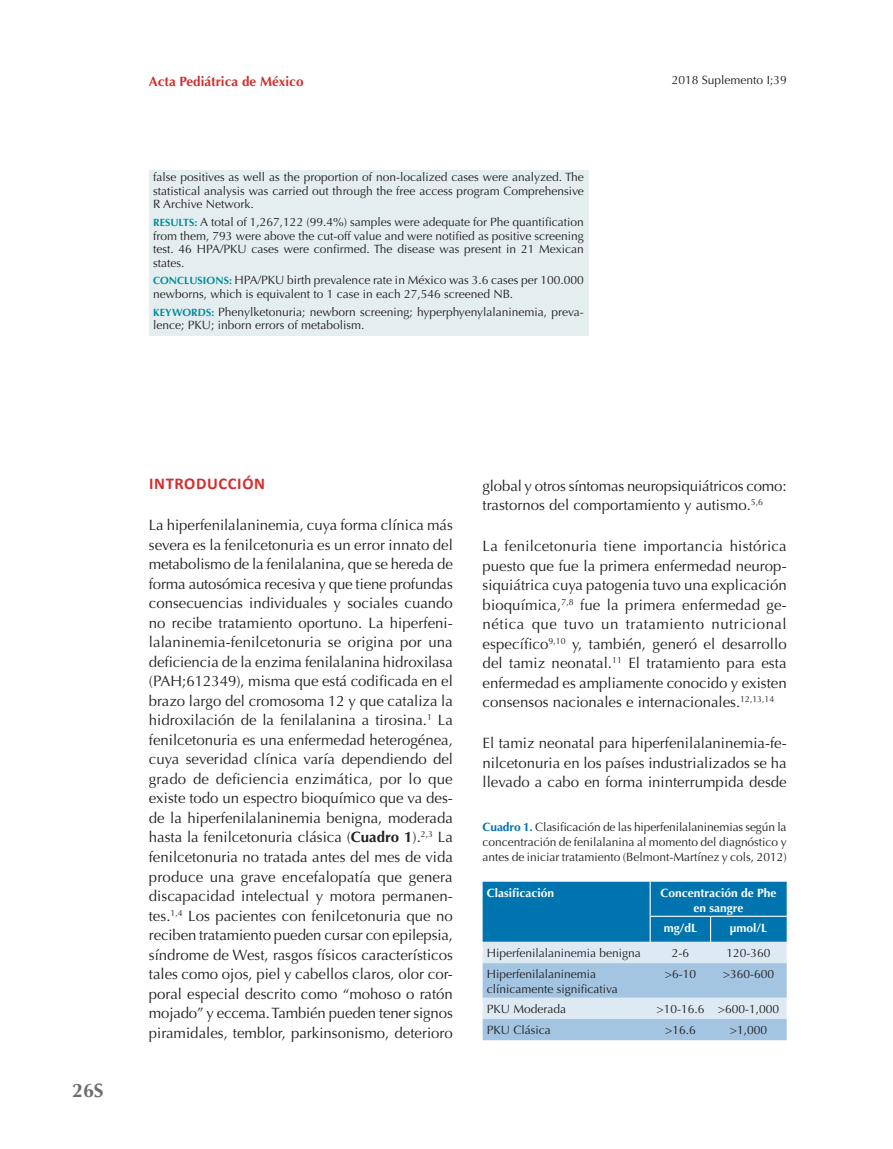
<style>
.page{position:relative;width:893px;height:1149px;background:#fff}
.page>*{position:absolute;margin:0;border:0;box-sizing:border-box;transform-origin:0 0}
.t1{font:700 19.5px "Optima";color:#6c6d70}
.t2{font:700 16.5px "Calibri";letter-spacing:.04em;color:#d22e2e}
.t3{font:15px/19.5px "Optima";color:#231f20;text-align:justify}
.t4{font:700 13.5px "Optima";color:#d22e2e}
.t5{font:12px/13.5px "Optima";color:#231f20;text-align:justify}
.t6{font:700 12px/15px "Optima";color:#fff;text-align:center}
.s1{font-weight:700;font-size:10.5px;color:#008b9a}
.s2{font-weight:700}
.s3{font-weight:700;color:#0074ae}
</style>
<div class="page">
<div style="left:149px;top:170px;width:439px;height:166px;background:#e4eef0"></div>
<svg style="left:483px;top:881px;width:304px;height:158px;background:#76b1d3"></svg>
<p class="t4" style="left:149px;top:73px;width:156px">Acta Pediátrica de México</p>
<p class="t5" style="left:672px;top:74px;width:116px">2018 Suplemento I;39</p>
<p class="t5" style="left:153px;top:170px;width:432px">false positives as well as the proportion of non-localized cases were analyzed. The statistical analysis was carried out through the free access program Comprehensive R Archive Network.</p>
<p class="t5" style="left:153px;top:215px;width:432px"><span class="s1">RESULTS:</span> A total of 1,267,122 (99.4%) samples were adequate for Phe quantification from them, 793 were above the cut-off value and were notified as positive screening test. 46 HPA/PKU cases were confirmed. The disease was present in 21 Mexican states.</p>
<p class="t5" style="left:153px;top:273px;width:432px"><span class="s1">CONCLUSIONS:</span> HPA/PKU birth prevalence rate in México was 3.6 cases per 100.000 newborns, which is equivalent to 1 case in each 27,546 screened NB.</p>
<p class="t5" style="left:153px;top:305px;width:432px"><span class="s1">KEYWORDS:</span> Phenylketonuria; newborn screening; hyperphyenylalaninemia, preva&shy;lence; PKU; inborn errors of metabolism.</p>
<h1 class="t1" style="left:72px;top:1079px;width:33px">26S</h1>
<p class="t2" style="left:149px;top:473px;width:117px">INTRODUCCIÓN</p>
<p class="t3" style="left:149px;top:515px;width:306px">La hiperfenilalaninemia, cuya forma clínica más severa es la fenilcetonuria es un error innato del metabolismo de la fenilalanina, que se hereda de forma autosómica recesiva y que tiene profundas consecuencias individuales y sociales cuando no recibe tratamiento oportuno. La hiperfeni&shy;lalaninemia-fenilcetonuria se origina por una deficiencia de la enzima fenilalanina hidroxilasa (PAH;612349), misma que está codificada en el brazo largo del cromosoma 12 y que cataliza la hidroxilación de la fenilalanina a tirosina.<sup>1</sup> La fenilcetonuria es una enfermedad heterogénea, cuya severidad clínica varía dependiendo del grado de deficiencia enzimática, por lo que existe todo un espectro bioquímico que va des&shy;de la hiperfenilalaninemia benigna, moderada hasta la fenilcetonuria clásica (<span class="s2">Cuadro 1</span>).<sup>2,3</sup> La fenilcetonuria no tratada antes del mes de vida produce una grave encefalopatía que genera discapacidad intelectual y motora permanen&shy;tes.<sup>1,4</sup> Los pacientes con fenilcetonuria que no reciben tratamiento pueden cursar con epilepsia, síndrome de West, rasgos físicos característicos tales como ojos, piel y cabellos claros, olor cor&shy;poral especial descrito como “mohoso o ratón mojado” y eccema. También pueden tener signos piramidales, temblor, parkinsonismo, deterioro</p>
<p class="t3" style="left:483px;top:476px;width:305px">global y otros síntomas neuropsiquiátricos como: trastornos del comportamiento y autismo.<sup>5,6</sup></p>
<p class="t3" style="left:483px;top:536px;width:306px">La fenilcetonuria tiene importancia histórica puesto que fue la primera enfermedad neurop&shy;siquiátrica cuya patogenia tuvo una explicación bioquímica,<sup>7,8</sup> fue la primera enfermedad ge&shy;nética que tuvo un tratamiento nutricional específico<sup>9,10</sup> y, también, generó el desarrollo del tamiz neonatal.<sup>11</sup> El tratamiento para esta enfermedad es ampliamente conocido y existen consensos nacionales e internacionales.<sup>12,13,14</sup></p>
<p class="t3" style="left:483px;top:733px;width:306px">El tamiz neonatal para hiperfenilalaninemia-fe&shy;nilcetonuria en los países industrializados se ha llevado a cabo en forma ininterrumpida desde</p>
<p class="t5" style="left:483px;top:819px;width:306px;line-height:15px"><span class="s3">Cuadro 1.</span> Clasificación de las hiperfenilalaninemias según la concentración de fenilalanina al momento del diagnóstico y antes de iniciar tratamiento (Belmont-Martínez y cols, 2012)</p>
<p class="t6" style="left:487px;top:885px;width:69px">Clasificación</p>
<p class="t6" style="left:660px;top:885px;width:117px">Concentración de Phe en sangre</p>
<p class="t6" style="left:664px;top:919px;width:35px">mg/dL</p>
<p class="t6" style="left:730px;top:919px;width:39px">µmol/L</p>
<p class="t5" style="left:487px;top:946px;width:156px">Hiperfenilalaninemia benigna</p>
<p class="t5" style="left:672px;top:946px;width:19px">2-6</p>
<p class="t5" style="left:727px;top:946px;width:46px">120-360</p>
<p class="t5" style="left:487px;top:966px;width:132px;line-height:15px">Hiperfenilalaninemia clínicamente significativa</p>
<p class="t5" style="left:665px;top:967px;width:33px">&gt;6-10</p>
<p class="t5" style="left:723px;top:967px;width:53px">&gt;360-600</p>
<p class="t5" style="left:487px;top:1001px;width:81px">PKU Moderada</p>
<p class="t5" style="left:656px;top:1001px;width:124px">&gt;10-16.6 &gt;600-1,000</p>
<p class="t5" style="left:487px;top:1023px;width:66px">PKU Clásica</p>
<p class="t5" style="left:665px;top:1023px;width:32px">&gt;16.6</p>
<p class="t5" style="left:730px;top:1023px;width:39px">&gt;1,000</p>
</div>
